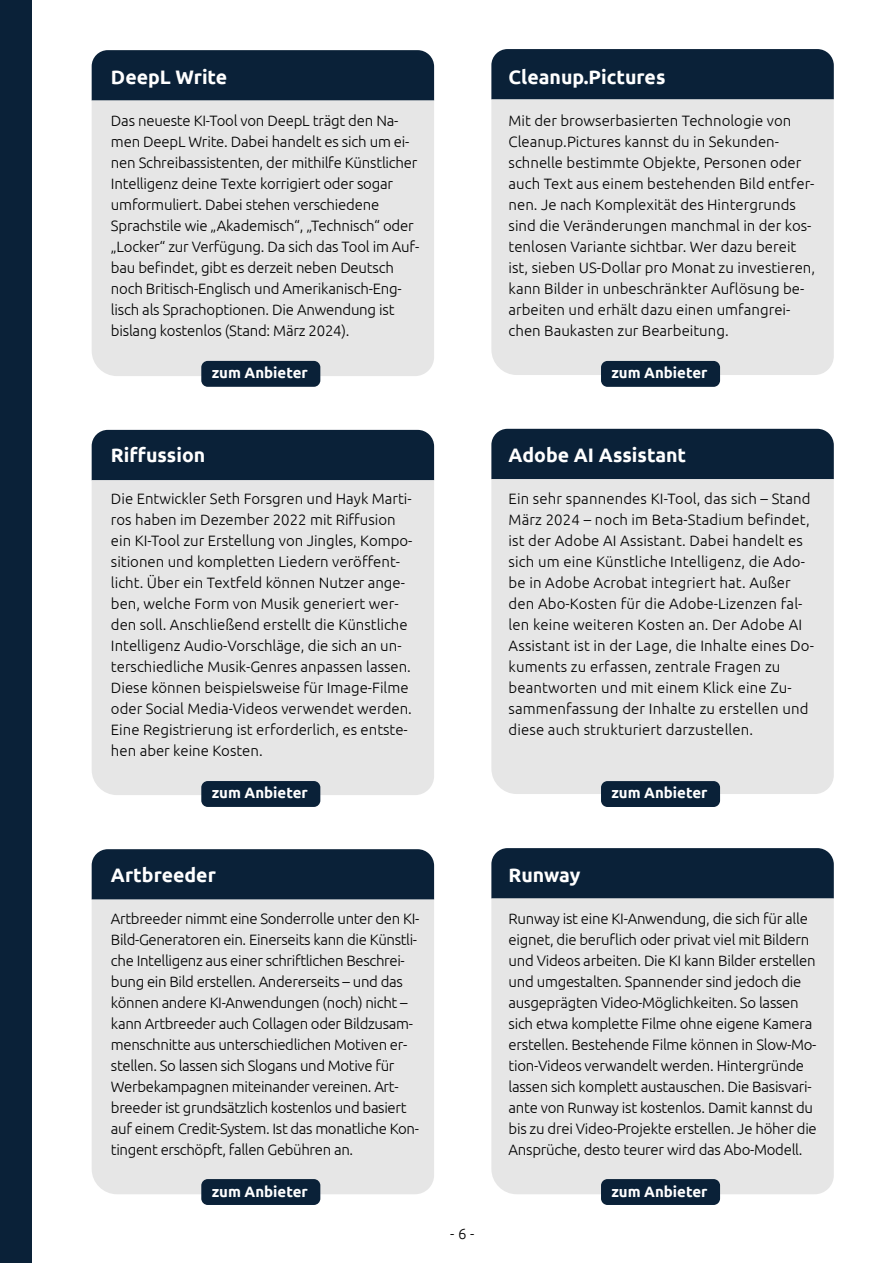
<style>
.page{position:relative;width:893px;height:1263px;background:#fff}
.page>*{position:absolute;margin:0;border:0;box-sizing:border-box;transform-origin:0 0}
.t1{font:700 19.5px "Ubuntu";color:#fff}
.t2{font:300 15px/21px "Ubuntu";letter-spacing:-.015em;color:#000}
.t3{font:300 15px/21px "Ubuntu";letter-spacing:.01em;color:#000}
.t4{font:700 15px "Ubuntu";color:#fff}
</style>
<div class="page">
<div style="left:491px;top:49px;width:343px;height:50px;background:#0a2138"></div>
<div style="left:491px;top:429px;width:343px;height:50px;background:#0a2138"></div>
<div style="left:491px;top:848px;width:343px;height:50px;background:#0a2138"></div>
<div style="left:491px;top:99px;width:343px;height:276px;background:#e6e6e6"></div>
<div style="left:491px;top:479px;width:343px;height:315px;background:#e6e6e6"></div>
<div style="left:491px;top:898px;width:343px;height:296px;background:#e6e6e6"></div>
<div style="left:601px;top:361px;width:119px;height:26px;background:#0a2138;border-radius:6px"></div>
<div style="left:601px;top:781px;width:119px;height:26px;background:#0a2138;border-radius:6px"></div>
<div style="left:601px;top:1179px;width:119px;height:26px;background:#0a2138;border-radius:6px"></div>
<div style="left:92px;top:50px;width:342px;height:51px;background:#0a2138"></div>
<div style="left:92px;top:430px;width:342px;height:50px;background:#0a2138"></div>
<div style="left:92px;top:849px;width:342px;height:51px;background:#0a2138"></div>
<div style="left:92px;top:101px;width:342px;height:275px;background:#e6e6e6"></div>
<div style="left:92px;top:480px;width:342px;height:315px;background:#e6e6e6"></div>
<div style="left:92px;top:900px;width:342px;height:294px;background:#e6e6e6"></div>
<div style="left:0;top:0;width:32px;height:1263px;background:#0a2138"></div>
<div style="left:201px;top:361px;width:119px;height:26px;background:#0a2138;border-radius:6px"></div>
<div style="left:201px;top:781px;width:119px;height:26px;background:#0a2138;border-radius:6px"></div>
<div style="left:201px;top:1179px;width:119px;height:26px;background:#0a2138;border-radius:6px"></div>
<h1 class="t1" style="left:111px;top:69px;width:118px">DeepL Write</h1>
<p class="t2" style="left:111px;top:111px;width:310px">Das neueste KI-Tool von DeepL trägt den Na&shy;men DeepL Write. Dabei handelt es sich um ei&shy;nen Schreibassistenten, der mithilfe Künstlicher Intelligenz deine Texte korrigiert oder sogar umformuliert. Dabei stehen verschiedene Sprachstile wie „Akademisch“, „Technisch“ oder „Locker“ zur Verfügung. Da sich das Tool im Auf&shy;bau befindet, gibt es derzeit neben Deutsch noch Britisch-Englisch und Amerikanisch-Eng&shy;lisch als Sprachoptionen. Die Anwendung ist bislang kostenlos (Stand: März 2024).</p>
<p class="t4" style="left:212px;top:366px;width:98px">zum Anbieter</p>
<h1 class="t1" style="left:111px;top:447px;width:96px">Riffussion</h1>
<p class="t2" style="left:111px;top:489px;width:303px">Die Entwickler Seth Forsgren und Hayk Marti&shy;ros haben im Dezember 2022 mit Riffusion ein KI-Tool zur Erstellung von Jingles, Kompo&shy;sitionen und kompletten Liedern veröffent&shy;licht. Über ein Textfeld können Nutzer ange&shy;ben, welche Form von Musik generiert wer&shy;den soll. Anschließend erstellt die Künstliche Intelligenz Audio-Vorschläge, die sich an un&shy;terschiedliche Musik-Genres anpassen lassen.<br>Diese können beispielsweise für Image-Filme oder Social Media-Videos verwendet werden.<br>Eine Registrierung ist erforderlich, es entste&shy;hen aber keine Kosten.</p>
<p class="t4" style="left:212px;top:786px;width:98px">zum Anbieter</p>
<h1 class="t1" style="left:111px;top:867px;width:106px">Artbreeder</h1>
<p class="t2" style="left:111px;top:909px;width:310px">Artbreeder nimmt eine Sonderrolle unter den KI-Bild-Generatoren ein. Einerseits kann die Künstli&shy;che Intelligenz aus einer schriftlichen Beschrei&shy;bung ein Bild erstellen. Andererseits – und das können andere KI-Anwendungen (noch) nicht – kann Artbreeder auch Collagen oder Bildzusam&shy;menschnitte aus unterschiedlichen Motiven er&shy;stellen. So lassen sich Slogans und Motive für Werbekampagnen miteinander vereinen. Art&shy;breeder ist grundsätzlich kostenlos und basiert auf einem Credit-System. Ist das monatliche Kon&shy;tingent erschöpft, fallen Gebühren an.</p>
<p class="t4" style="left:212px;top:1185px;width:98px">zum Anbieter</p>
<p class="t2" style="left:450px;top:1224px;width:26px">- 6 -</p>
<h1 class="t1" style="left:509px;top:69px;width:158px">Cleanup.Pictures</h1>
<p class="t2" style="left:509px;top:111px;width:308px">Mit der browserbasierten Technologie von Cleanup.Pictures kannst du in Sekunden&shy;schnelle bestimmte Objekte, Personen oder auch Text aus einem bestehenden Bild entfer&shy;nen. Je nach Komplexität des Hintergrunds sind die Veränderungen manchmal in der kos&shy;tenlosen Variante sichtbar. Wer dazu bereit ist, sieben US-Dollar pro Monat zu investieren, kann Bilder in unbeschränkter Auflösung be&shy;arbeiten und erhält dazu einen umfangrei&shy;chen Baukasten zur Bearbeitung.</p>
<p class="t4" style="left:611px;top:366px;width:98px">zum Anbieter</p>
<h1 class="t1" style="left:509px;top:447px;width:179px">Adobe AI Assistant</h1>
<p class="t3" style="left:509px;top:489px;width:307px">Ein sehr spannendes KI-Tool, das sich – Stand März 2024 – noch im Beta-Stadium befindet, ist der Adobe AI Assistant. Dabei handelt es sich um eine Künstliche Intelligenz, die Ado&shy;be in Adobe Acrobat integriert hat. Außer den Abo-Kosten für die Adobe-Lizenzen fal&shy;len keine weiteren Kosten an. Der Adobe AI Assistant ist in der Lage, die Inhalte eines Do&shy;kuments zu erfassen, zentrale Fragen zu beantworten und mit einem Klick eine Zu&shy;sammenfassung der Inhalte zu erstellen und diese auch strukturiert darzustellen.</p>
<p class="t4" style="left:611px;top:786px;width:98px">zum Anbieter</p>
<h1 class="t1" style="left:509px;top:867px;width:73px">Runway</h1>
<p class="t2" style="left:509px;top:909px;width:310px">Runway ist eine KI-Anwendung, die sich für alle eignet, die beruflich oder privat viel mit Bildern und Videos arbeiten. Die KI kann Bilder erstellen und umgestalten. Spannender sind jedoch die ausgeprägten Video-Möglichkeiten. So lassen sich etwa komplette Filme ohne eigene Kamera erstellen. Bestehende Filme können in Slow-Mo&shy;tion-Videos verwandelt werden. Hintergründe lassen sich komplett austauschen. Die Basisvari&shy;ante von Runway ist kostenlos. Damit kannst du bis zu drei Video-Projekte erstellen. Je höher die Ansprüche, desto teurer wird das Abo-Modell.</p>
<p class="t4" style="left:611px;top:1185px;width:98px">zum Anbieter</p>
</div>
